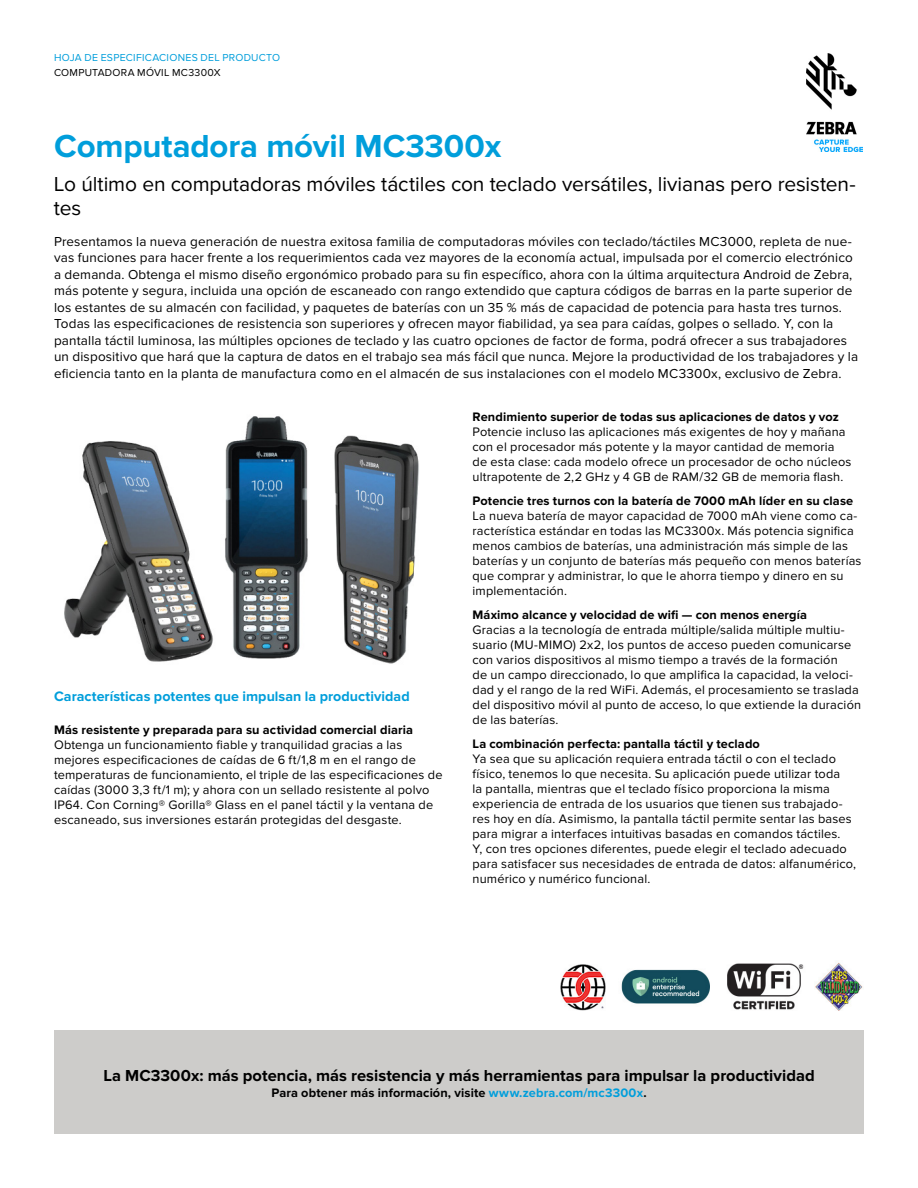
<style>
.page{position:relative;width:918px;height:1188px;background:#fff}
.page>*{position:absolute;margin:0;border:0;box-sizing:border-box;transform-origin:0 0}
.t1{font:700 33px "Proxima Nova";letter-spacing:-.005em;color:#009edb}
.t2{font:21px/24px "Proxima Nova";letter-spacing:-.005em;color:#000}
.t3{font:700 16.5px "Proxima Nova";color:#000}
.t4{font:700 14.25px "Proxima Nova";color:#009edb}
.t5{font:13.5px/16.5px "Proxima Nova";letter-spacing:.01em;color:#000}
.t6{font:12.75px/15px "Proxima Nova";letter-spacing:.015em;color:#000}
.t7{font:700 12.75px "Proxima Nova";letter-spacing:.01em;color:#000}
.t8{font:10.5px "Proxima Nova";letter-spacing:.025em;color:#009edb}
.t9{font:10.5px "Proxima Nova";letter-spacing:.025em;color:#000}
.s1{color:#009edb}
</style>
<div class="page">
<img style="left:806px;top:54px;width:56px;height:97px">
<div style="left:54px;top:1031px;width:810px;height:103px;background:#cdccca"></div>
<img style="left:560px;top:962px;width:303px;height:49px">
<img style="left:64px;top:416px;width:355px;height:248px">
<p class="t8" style="left:54px;top:52px;width:228px">HOJA DE ESPECIFICACIONES DEL PRODUCTO</p>
<p class="t9" style="left:54px;top:66px;width:168px">COMPUTADORA MÓVIL MC3300X</p>
<h1 class="t1" style="left:54px;top:127px;width:449px">Computadora móvil MC3300x</h1>
<h2 class="t2" style="left:54px;top:173px;width:803px">Lo último en computadoras móviles táctiles con teclado versátiles, livianas pero resisten&shy;tes</h2>
<p class="t5" style="left:54px;top:233px;width:806px">Presentamos la nueva generación de nuestra exitosa familia de computadoras móviles con teclado/táctiles MC3000, repleta de nue&shy;vas funciones para hacer frente a los requerimientos cada vez mayores de la economía actual, impulsada por el comercio electrónico a demanda. Obtenga el mismo diseño ergonómico probado para su fin específico, ahora con la última arquitectura Android de Zebra, más potente y segura, incluida una opción de escaneado con rango extendido que captura códigos de barras en la parte superior de los estantes de su almacén con facilidad, y paquetes de baterías con un 35 % más de capacidad de potencia para hasta tres turnos.<br>Todas las especificaciones de resistencia son superiores y ofrecen mayor fiabilidad, ya sea para caídas, golpes o sellado. Y, con la pantalla táctil luminosa, las múltiples opciones de teclado y las cuatro opciones de factor de forma, podrá ofrecer a sus trabajadores un dispositivo que hará que la captura de datos en el trabajo sea más fácil que nunca. Mejore la productividad de los trabajadores y la eficiencia tanto en la planta de manufactura como en el almacén de sus instalaciones con el modelo MC3300x, exclusivo de Zebra.</p>
<p class="t4" style="left:54px;top:688px;width:357px">Características potentes que impulsan la productividad</p>
<p class="t7" style="left:54px;top:722px;width:360px">Más resistente y preparada para su actividad comercial diaria</p>
<p class="t6" style="left:54px;top:737px;width:390px">Obtenga un funcionamiento fiable y tranquilidad gracias a las mejores especificaciones de caídas de 6 ft/1,8 m en el rango de temperaturas de funcionamiento, el triple de las especificaciones de caídas (3000 3,3 ft/1 m); y ahora con un sellado resistente al polvo IP64. Con Corning® Gorilla® Glass en el panel táctil y la ventana de escaneado, sus inversiones estarán protegidas del desgaste.</p>
<p class="t7" style="left:472px;top:410px;width:368px">Rendimiento superior de todas sus aplicaciones de datos y voz</p>
<p class="t6" style="left:472px;top:425px;width:381px">Potencie incluso las aplicaciones más exigentes de hoy y mañana con el procesador más potente y la mayor cantidad de memoria de esta clase: cada modelo ofrece un procesador de ocho núcleos ultrapotente de 2,2 GHz y 4 GB de RAM/32 GB de memoria flash.</p>
<p class="t7" style="left:472px;top:494px;width:382px">Potencie tres turnos con la batería de 7000 mAh líder en su clase</p>
<p class="t6" style="left:472px;top:509px;width:391px">La nueva batería de mayor capacidad de 7000 mAh viene como ca&shy;racterística estándar en todas las MC3300x. Más potencia significa menos cambios de baterías, una administración más simple de las baterías y un conjunto de baterías más pequeño con menos baterías que comprar y administrar, lo que le ahorra tiempo y dinero en su implementación.</p>
<p class="t7" style="left:472px;top:608px;width:336px">Máximo alcance y velocidad de wifi — con menos energía</p>
<p class="t6" style="left:472px;top:623px;width:390px">Gracias a la tecnología de entrada múltiple/salida múltiple multiu&shy;suario (MU-MIMO) 2x2, los puntos de acceso pueden comunicarse con varios dispositivos al mismo tiempo a través de la formación<br>de un campo direccionado, lo que amplifica la capacidad, la veloci&shy;dad y el rango de la red WiFi. Además, el procesamiento se traslada del dispositivo móvil al punto de acceso, lo que extiende la duración de las baterías.</p>
<p class="t7" style="left:472px;top:737px;width:289px">La combinación perfecta: pantalla táctil y teclado</p>
<p class="t6" style="left:472px;top:752px;width:385px">Ya sea que su aplicación requiera entrada táctil o con el teclado físico, tenemos lo que necesita. Su aplicación puede utilizar toda<br>la pantalla, mientras que el teclado físico proporciona la misma experiencia de entrada de los usuarios que tienen sus trabajado&shy;res hoy en día. Asimismo, la pantalla táctil permite sentar las bases para migrar a interfaces intuitivas basadas en comandos táctiles.<br>Y, con tres opciones diferentes, puede elegir el teclado adecuado para satisfacer sus necesidades de entrada de datos: alfanumérico, numérico y numérico funcional.</p>
<p class="t3" style="left:103px;top:1066px;width:713px">La MC3300x: más potencia, más resistencia y más herramientas para impulsar la productividad</p>
<p class="t7" style="left:271px;top:1085px;width:377px">Para obtener más información, visite <span class="s1">www.zebra.com/mc3300x</span>.</p>
</div>
